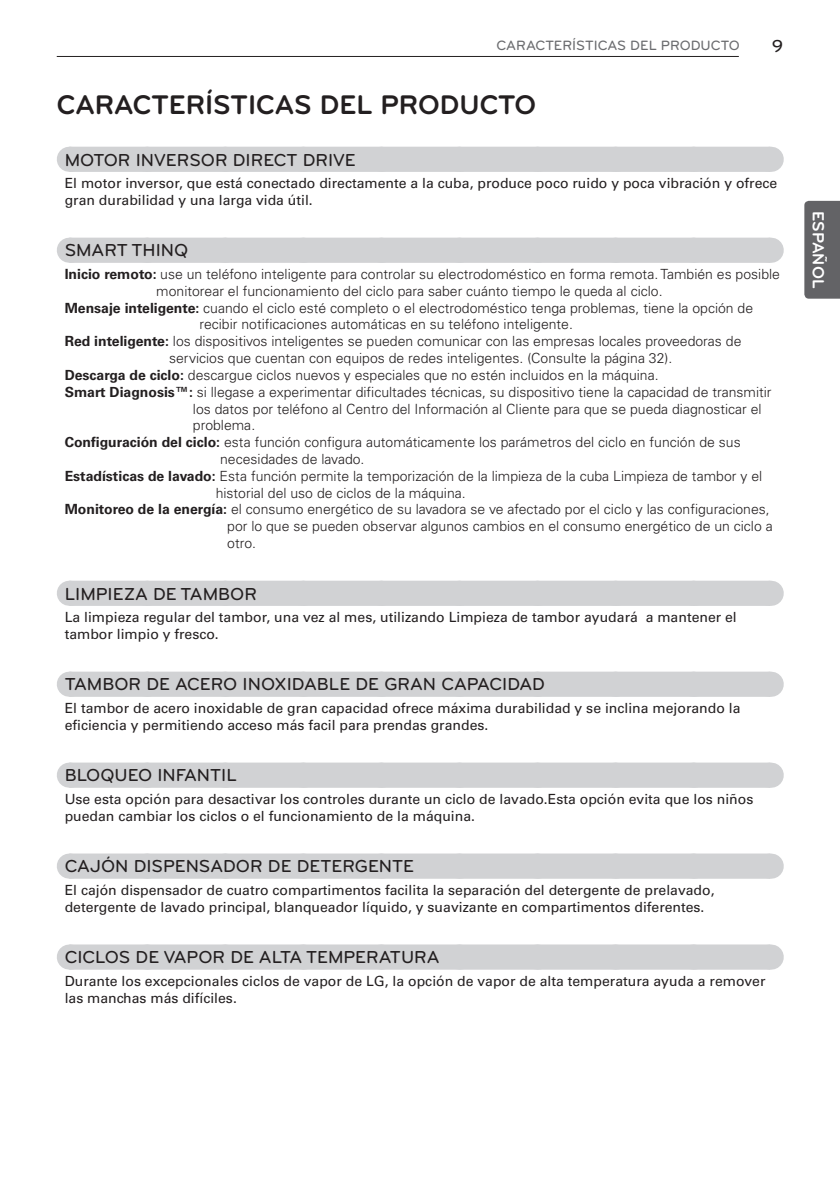
<style>
.page{position:relative;width:840px;height:1191px;background:#fff}
.page>*{position:absolute;margin:0;border:0;box-sizing:border-box;transform-origin:0 0}
.t1{font:700 28px "Bryant LG";color:#231f20}
.t2{font:500 18px "Bryant LG";color:#231f20}
.t3{font:700 16.8px "Bryant LG";color:#fff}
.t4{font:300 14px "Univers";color:#231f20}
.t5{font:14px/16.8px "Univers";color:#231f20}
.t6{font:500 14px "Bryant LG";color:#6c6d70}
.s1{font-weight:700}
</style>
<div class="page">
<hr style="left:57px;top:56px;width:681px;height:1px;background:#231f20">
<div style="left:804px;top:201px;width:35px;height:98px;background:#636366"></div>
<div style="left:69px;top:147px;width:700px;height:25px;background:#d1d2d4"></div>
<svg style="left:769px;top:147px;width:1px;height:25px"></svg>
<div style="left:69px;top:238px;width:700px;height:25px;background:#d1d2d4"></div>
<svg style="left:769px;top:238px;width:1px;height:25px"></svg>
<div style="left:69px;top:580px;width:700px;height:26px;background:#d1d2d4"></div>
<svg style="left:147px;top:580px;width:583px;height:1px"></svg>
<svg style="left:769px;top:580px;width:1px;height:26px"></svg>
<div style="left:69px;top:671px;width:700px;height:26px;background:#d1d2d4"></div>
<svg style="left:147px;top:671px;width:583px;height:1px"></svg>
<svg style="left:769px;top:671px;width:1px;height:26px"></svg>
<div style="left:69px;top:762px;width:700px;height:25px;background:#d1d2d4"></div>
<svg style="left:147px;top:762px;width:583px;height:1px"></svg>
<svg style="left:769px;top:762px;width:1px;height:25px"></svg>
<div style="left:69px;top:853px;width:700px;height:25px;background:#d1d2d4"></div>
<svg style="left:147px;top:853px;width:583px;height:1px"></svg>
<svg style="left:769px;top:853px;width:1px;height:25px"></svg>
<div style="left:69px;top:944px;width:700px;height:25px;background:#d1d2d4"></div>
<svg style="left:147px;top:944px;width:583px;height:1px"></svg>
<svg style="left:769px;top:944px;width:1px;height:25px"></svg>
<p class="t6" style="left:496px;top:36px;width:244px">CARACTERÍSTICAS DEL PRODUCTO</p>
<h1 class="t1" style="left:57px;top:87px;width:480px">CARACTERÍSTICAS DEL PRODUCTO</h1>
<p class="t2" style="left:65px;top:148px;width:292px">MOTOR INVERSOR DIRECT DRIVE</p>
<p class="t5" style="left:65px;top:175px;width:713px">El motor inversor, que está conectado directamente a la cuba, produce poco ruido y poca vibración y ofrece gran durabilidad y una larga vida útil.</p>
<p class="t2" style="left:65px;top:239px;width:125px">SMART THINQ</p>
<p class="t4" style="left:65px;top:266px;width:716px"><span class="s1">Inicio remoto:</span> use un teléfono inteligente para controlar su electrodoméstico en forma remota. También es posible</p>
<p class="t4" style="left:156px;top:282px;width:507px">monitorear el funcionamiento del ciclo para saber cuánto tiempo le queda al ciclo.</p>
<p class="t4" style="left:65px;top:299px;width:689px"><span class="s1">Mensaje inteligente:</span> cuando el ciclo esté completo o el electrodoméstico tenga problemas, tiene la opción de</p>
<p class="t4" style="left:199px;top:316px;width:375px">recibir notificaciones automáticas en su teléfono inteligente.</p>
<p class="t4" style="left:65px;top:333px;width:678px"><span class="s1">Red inteligente:</span> los dispositivos inteligentes se pueden comunicar con las empresas locales proveedoras de</p>
<p class="t4" style="left:169px;top:350px;width:504px">servicios que cuentan con equipos de redes inteligentes. (Consulte la página 32).</p>
<p class="t4" style="left:65px;top:366px;width:595px"><span class="s1">Descarga de ciclo:</span> descargue ciclos nuevos y especiales que no estén incluidos en la máquina.</p>
<p class="t4" style="left:65px;top:383px;width:708px"><span class="s1">Smart Diagnosis™:</span> si llegase a experimentar dificultades técnicas, su dispositivo tiene la capacidad de transmitir</p>
<p class="t4" style="left:193px;top:400px;width:570px">los datos por teléfono al Centro del Información al Cliente para que se pueda diagnosticar el</p>
<p class="t4" style="left:193px;top:417px;width:64px">problema.</p>
<p class="t4" style="left:65px;top:434px;width:677px"><span class="s1">Configuración del ciclo:</span> esta función configura automáticamente los parámetros del ciclo en función de sus</p>
<p class="t4" style="left:220px;top:450px;width:146px">necesidades de lavado.</p>
<p class="t4" style="left:65px;top:467px;width:698px"><span class="s1">Estadísticas de lavado:</span> Esta función permite la temporización de la limpieza de la cuba Limpieza de tambor y el</p>
<p class="t4" style="left:216px;top:484px;width:251px">historial del uso de ciclos de la máquina.</p>
<p class="t4" style="left:65px;top:501px;width:706px"><span class="s1">Monitoreo de la energía:</span> el consumo energético de su lavadora se ve afectado por el ciclo y las configuraciones,</p>
<p class="t4" style="left:227px;top:518px;width:546px">por lo que se pueden observar algunos cambios en el consumo energético de un ciclo a</p>
<p class="t4" style="left:227px;top:534px;width:30px">otro.</p>
<p class="t2" style="left:65px;top:582px;width:194px">LIMPIEZA DE TAMBOR</p>
<p class="t5" style="left:65px;top:609px;width:673px">La limpieza regular del tambor, una vez al mes, utilizando Limpieza de tambor ayudará a mantener el tambor limpio y fresco.</p>
<p class="t2" style="left:65px;top:673px;width:481px">TAMBOR DE ACERO INOXIDABLE DE GRAN CAPACIDAD</p>
<p class="t5" style="left:65px;top:700px;width:677px">El tambor de acero inoxidable de gran capacidad ofrece máxima durabilidad y se inclina mejorando la eficiencia y permitiendo acceso más facil para prendas grandes.</p>
<p class="t2" style="left:65px;top:764px;width:174px">BLOQUEO INFANTIL</p>
<p class="t5" style="left:65px;top:790px;width:689px">Use esta opción para desactivar los controles durante un ciclo de lavado.Esta opción evita que los niños puedan cambiar los ciclos o el funcionamiento de la máquina.</p>
<p class="t2" style="left:65px;top:855px;width:351px">CAJÓN DISPENSADOR DE DETERGENTE</p>
<p class="t5" style="left:65px;top:881px;width:651px">El cajón dispensador de cuatro compartimentos facilita la separación del detergente de prelavado, detergente de lavado principal, blanqueador líquido, y suavizante en compartimentos diferentes.</p>
<p class="t2" style="left:65px;top:946px;width:376px">CICLOS DE VAPOR DE ALTA TEMPERATURA</p>
<p class="t5" style="left:65px;top:972px;width:701px">Durante los excepcionales ciclos de vapor de LG, la opción de vapor de alta temperatura ayuda a remover las manchas más difíciles.</p>
<p class="t2" style="left:771px;top:35px;width:13px">9</p>
<p class="t3" style="left:828px;top:211px;width:78px;rotate:90deg">ESPAÑOL</p>
</div>
